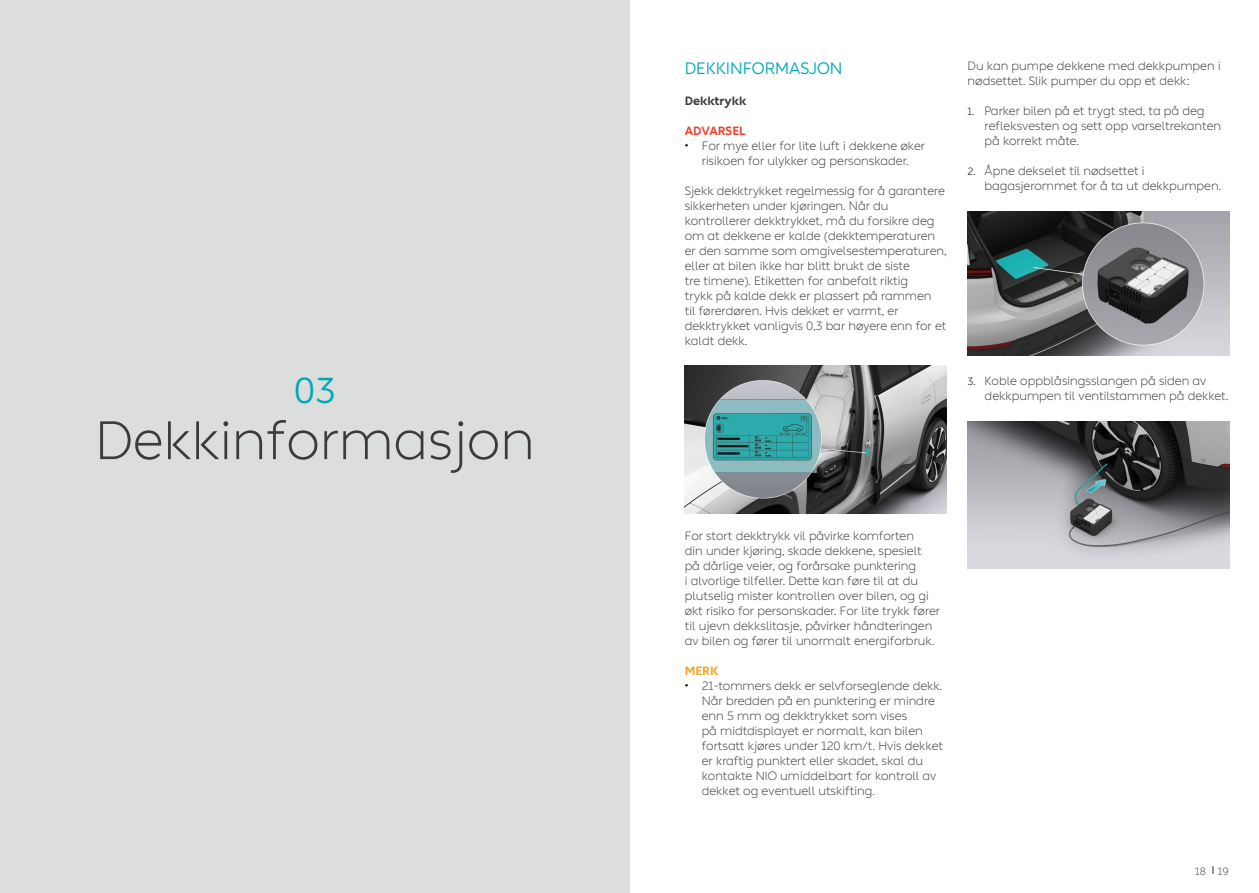
<style>
.page{position:relative;width:1259px;height:893px;background:#fff}
.page>*{position:absolute;margin:0;border:0;box-sizing:border-box;transform-origin:0 0}
.t1{font:300 54px "Blue Sky Noto";color:#3e3a39}
.t2{font:36px "Blue Sky Noto";color:#00a9b7}
.t3{font:16.5px "Blue Sky Noto";color:#00a9b7}
.t4{font:300 12px/15px "Blue Sky Noto";color:#3e3a39}
.t5{font:700 12px "Blue Sky Noto";color:#3e3a39}
.t6{font:700 12px "Blue Sky Noto";color:#e94530}
.t7{font:700 12px "Blue Sky Noto";color:#efa721}
.t8{font:300 10.5px "Blue Sky Noto";color:#3e3a39}
.s1{font-size:10.5px;color:#000}
</style>
<div class="page">
<div style="left:0;top:0;width:629px;height:893px;background:#dcdddd"></div>
<img style="left:685px;top:366px;width:261px;height:147px">
<img style="left:967px;top:211px;width:262px;height:145px">
<img style="left:967px;top:421px;width:262px;height:147px">
<h2 class="t2" style="left:294px;top:369px;width:44px">03</h2>
<h1 class="t1" style="left:95px;top:409px;width:441px">Dekkinformasjon</h1>
<h3 class="t3" style="left:685px;top:59px;width:159px">DEKKINFORMASJON</h3>
<p class="t5" style="left:685px;top:94px;width:63px">Dekktrykk</p>
<p class="t6" style="left:685px;top:124px;width:62px">ADVARSEL</p>
<p class="t4" style="left:685px;top:138px;width:242px;text-align:center"><span class="s1">•</span> For mye eller for lite luft i dekkene øker risikoen for ulykker og personskader.</p>
<p class="t4" style="left:685px;top:183px;width:263px">Sjekk dekktrykket regelmessig for å garantere sikkerheten under kjøringen. Når du kontrollerer dekktrykket, må du forsikre deg om at dekkene er kalde (dekktemperaturen er den samme som omgivelsestemperaturen, eller at bilen ikke har blitt brukt de siste<br>tre timene). Etiketten for anbefalt riktig<br>trykk på kalde dekk er plassert på rammen<br>til førerdøren. Hvis dekket er varmt, er dekktrykket vanligvis 0,3 bar høyere enn for et kaldt dekk.</p>
<p class="t4" style="left:967px;top:58px;width:254px">Du kan pumpe dekkene med dekkpumpen i nødsettet. Slik pumper du opp et dekk:</p>
<p class="t4" style="left:984px;top:103px;width:238px;text-indent:-17px"><span class="s1">1.</span> Parker bilen på et trygt sted, ta på deg refleksvesten og sett opp varseltrekanten på korrekt måte.</p>
<p class="t4" style="left:984px;top:163px;width:238px;text-indent:-17px"><span class="s1">2.</span> Åpne dekselet til nødsettet i bagasjerommet for å ta ut dekkpumpen.</p>
<p class="t4" style="left:984px;top:373px;width:245px;text-indent:-17px"><span class="s1">3.</span> Koble oppblåsingsslangen på siden av dekkpumpen til ventilstammen på dekket.</p>
<p class="t4" style="left:685px;top:528px;width:257px">For stort dekktrykk vil påvirke komforten<br>din under kjøring, skade dekkene, spesielt<br>på dårlige veier, og forårsake punktering<br>i alvorlige tilfeller. Dette kan føre til at du plutselig mister kontrollen over bilen, og gi økt risiko for personskader. For lite trykk fører til ujevn dekkslitasje, påvirker håndteringen av bilen og fører til unormalt energiforbruk.</p>
<p class="t7" style="left:685px;top:664px;width:35px">MERK</p>
<p class="t4" style="left:702px;top:678px;width:243px;text-indent:-17px"><span class="s1">•</span> 21-tommers dekk er selvforseglende dekk.<br>Når bredden på en punktering er mindre enn 5 mm og dekktrykket som vises<br>på midtdisplayet er normalt, kan bilen fortsatt kjøres under 120 km/t. Hvis dekket er kraftig punktert eller skadet, skal du kontakte NIO umiddelbart for kontroll av dekket og eventuell utskifting.</p>
<p class="t8" style="left:1195px;top:866px;width:35px">18 19</p>
</div>
